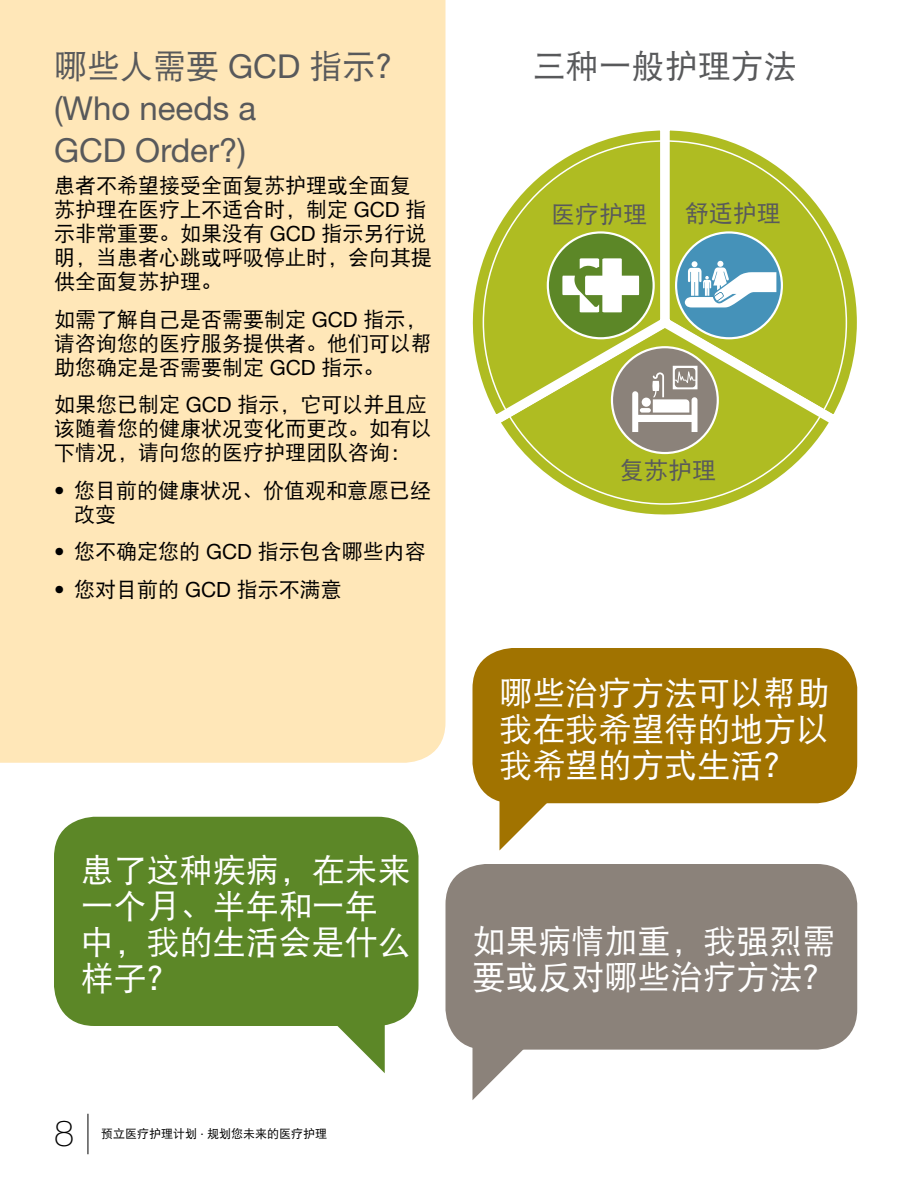
<style>
.page{position:relative;width:918px;height:1188px;background:#fff}
.page>*{position:absolute;margin:0;border:0;box-sizing:border-box;transform-origin:0 0}
.t1{font:100 36px "Helvetica Neue LT Std";color:#000}
.t2{font:33px/36px "DF Hei W5";color:#fff}
.t3{font:33px/42px "Helvetica Neue LT Std";color:#58595b}
.t4{font:33px "DF Hei W5";color:#58595b}
.t5{font:24px "DF Hei W5";color:#58595b}
.t6{font:21px/24px "DF Hei W5";color:#000}
.t7{font:12px "DF Hei W5";color:#000}
.s1{font-family:"Helvetica Neue LT Std"}
</style>
<div class="page">
<svg style="left:674px;top:130px;width:183px;height:253px"></svg>
<svg style="left:508px;top:312px;width:339px;height:203px"></svg>
<svg style="left:472px;top:130px;width:202px;height:303px"></svg>
<div style="left:0;top:0;width:446px;height:763px;background:#ffe7b8"></div>
<div style="left:548px;top:232px;width:106px;height:106px;background:#5c8727;border-radius:50%"></div>
<div style="left:547px;top:231px;width:108px;height:108px;border:2px solid #fff;border-radius:50%"></div>
<svg style="left:562px;top:258px;width:77px;height:54px"></svg>
<div style="left:676px;top:232px;width:106px;height:106px;background:#4592b9;border-radius:50%"></div>
<div style="left:675px;top:231px;width:108px;height:108px;border:2px solid #fff;border-radius:50%"></div>
<svg style="left:685px;top:261px;width:91px;height:46px"></svg>
<div style="left:612px;top:347px;width:106px;height:106px;background:#8b827a;border-radius:50%"></div>
<div style="left:611px;top:346px;width:108px;height:108px;border:2px solid #fff;border-radius:50%"></div>
<svg style="left:632px;top:366px;width:66px;height:66px"></svg>
<svg style="left:472px;top:1048px;width:51px;height:52px"></svg>
<svg style="left:337px;top:1025px;width:48px;height:48px"></svg>
<svg style="left:500px;top:801px;width:67px;height:49px"></svg>
<div style="left:446px;top:864px;width:411px;height:186px;background:#8b827a;border-radius:40px"></div>
<div style="left:54px;top:817px;width:364px;height:209px;background:#5c8727;border-radius:40px"></div>
<div style="left:472px;top:648px;width:385px;height:155px;background:#a17300;border-radius:40px"></div>
<hr style="left:88px;top:1114px;width:1px;height:40px;background:#000">
<h2 class="t4" style="left:54px;top:50px;width:356px">哪些人需要 <span class="s1">GCD</span> 指示？</h2>
<h2 class="t3" style="left:54px;top:87px;width:204px">(Who needs a<br>GCD Order?)</h2>
<p class="t6" style="left:54px;top:173px;width:379px">患者不希望接受全面复苏护理或全面复苏护理在医疗上不适合时，制定 <span class="s1">GCD</span> 指示非常重要。如果没有 <span class="s1">GCD</span> 指示另行说明，当患者心跳或呼吸停止时，会向其提供全面复苏护理。</p>
<p class="t6" style="left:54px;top:307px;width:379px">如需了解自己是否需要制定 <span class="s1">GCD</span> 指示，请咨询您的医疗服务提供者。他们可以帮助您确定是否需要制定 <span class="s1">GCD</span> 指示。</p>
<p class="t6" style="left:54px;top:393px;width:379px">如果您已制定 <span class="s1">GCD</span> 指示，它可以并且应该随着您的健康状况变化而更改。如有以下情况，请向您的医疗护理团队咨询：</p>
<p class="t6" style="left:74px;top:478px;width:358px;text-indent:-20px"><span class="s1">•</span> 您目前的健康状况、价值观和意愿已经改变</p>
<p class="t6" style="left:54px;top:540px;width:373px"><span class="s1">•</span> 您不确定您的 <span class="s1">GCD</span> 指示包含哪些内容</p>
<p class="t6" style="left:54px;top:577px;width:289px"><span class="s1">•</span> 您对目前的 <span class="s1">GCD</span> 指示不满意</p>
<h2 class="t2" style="left:81px;top:852px;width:331px">患了这种疾病，在未来一个月、半年和一年中，我的生活会是什么样子？</h2>
<h2 class="t4" style="left:533px;top:50px;width:265px">三种一般护理方法</h2>
<p class="t5" style="left:551px;top:202px;width:97px">医疗护理</p>
<p class="t5" style="left:685px;top:201px;width:97px">舒适护理</p>
<p class="t5" style="left:620px;top:458px;width:97px">复苏护理</p>
<h2 class="t2" style="left:499px;top:675px;width:331px;text-align:justify">哪些治疗方法可以帮助我在我希望待的地方以我希望的方式生活？</h2>
<h2 class="t2" style="left:472px;top:923px;width:364px">如果病情加重，我强烈需要或反对哪些治疗方法？</h2>
<h1 class="t1" style="left:54px;top:1113px;width:22px">8</h1>
<p class="t7" style="left:101px;top:1128px;width:228px">预立医疗护理计划 <span class="s1">·</span> 规划您未来的医疗护理</p>
</div>
